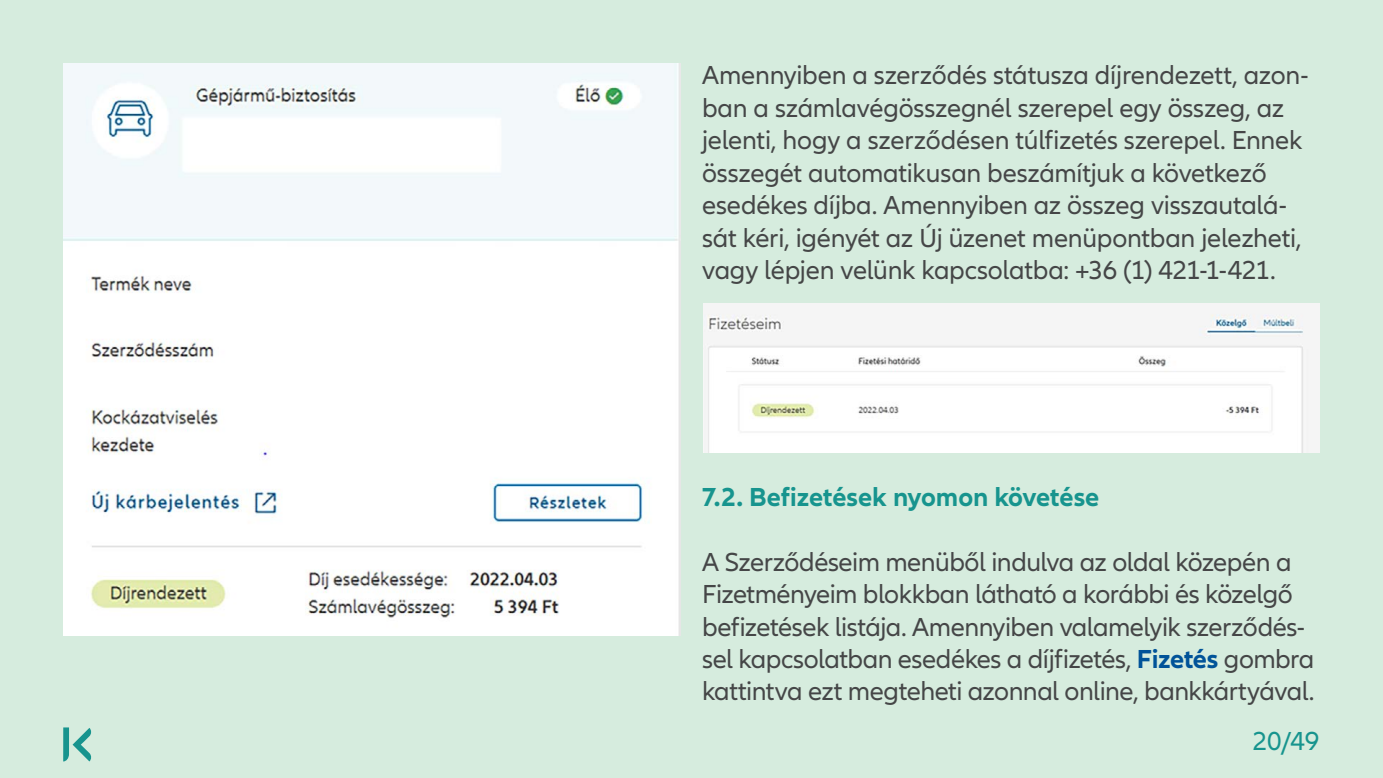
<style>
.page{position:relative;width:1383px;height:778px;background:#fff}
.page>*{position:absolute;margin:0;border:0;box-sizing:border-box;transform-origin:0 0}
.t1{font:27px/32.4px "Allianz Neo";letter-spacing:-.015em;color:#454647}
.t2{font:700 27px "Allianz Neo";letter-spacing:-.005em;color:#17948e}
.t3{font:27px "Allianz Neo";color:#17948e}
.s1{font-weight:700;color:#015399}
</style>
<div class="page">
<div style="left:0;top:0;width:1382px;height:778px;background:#d6ecde"></div>
<svg style="left:63px;top:727px;width:29px;height:34px"></svg>
<img style="left:703px;top:304px;width:616px;height:148px">
<img style="left:64px;top:64px;width:616px;height:572px">
<p class="t1" style="left:702px;top:60px;width:608px">Amennyiben a szerződés státusza díjrendezett, azon&shy;ban a számlavégösszegnél szerepel egy összeg, az jelenti, hogy a szerződésen túlfizetés szerepel. Ennek összegét automatikusan beszámítjuk a következő esedékes díjba. Amennyiben az összeg visszautalá&shy;sát kéri, igényét az Új üzenet menüpontban jelezheti, vagy lépjen velünk kapcsolatba: +36 (1) 421-1-421.</p>
<p class="t2" style="left:702px;top:481px;width:399px">7.2. Befizetések nyomon követése</p>
<p class="t1" style="left:702px;top:546px;width:614px">A Szerződéseim menüből indulva az oldal közepén a Fizetményeim blokkban látható a korábbi és közelgő befizetések listája. Amennyiben valamelyik szerződés&shy;sel kapcsolatban esedékes a díjfizetés, <span class="s1">Fizetés</span> gombra kattintva ezt megteheti azonnal online, bankkártyával.</p>
<p class="t3" style="left:1252px;top:725px;width:68px">20/49</p>
</div>
